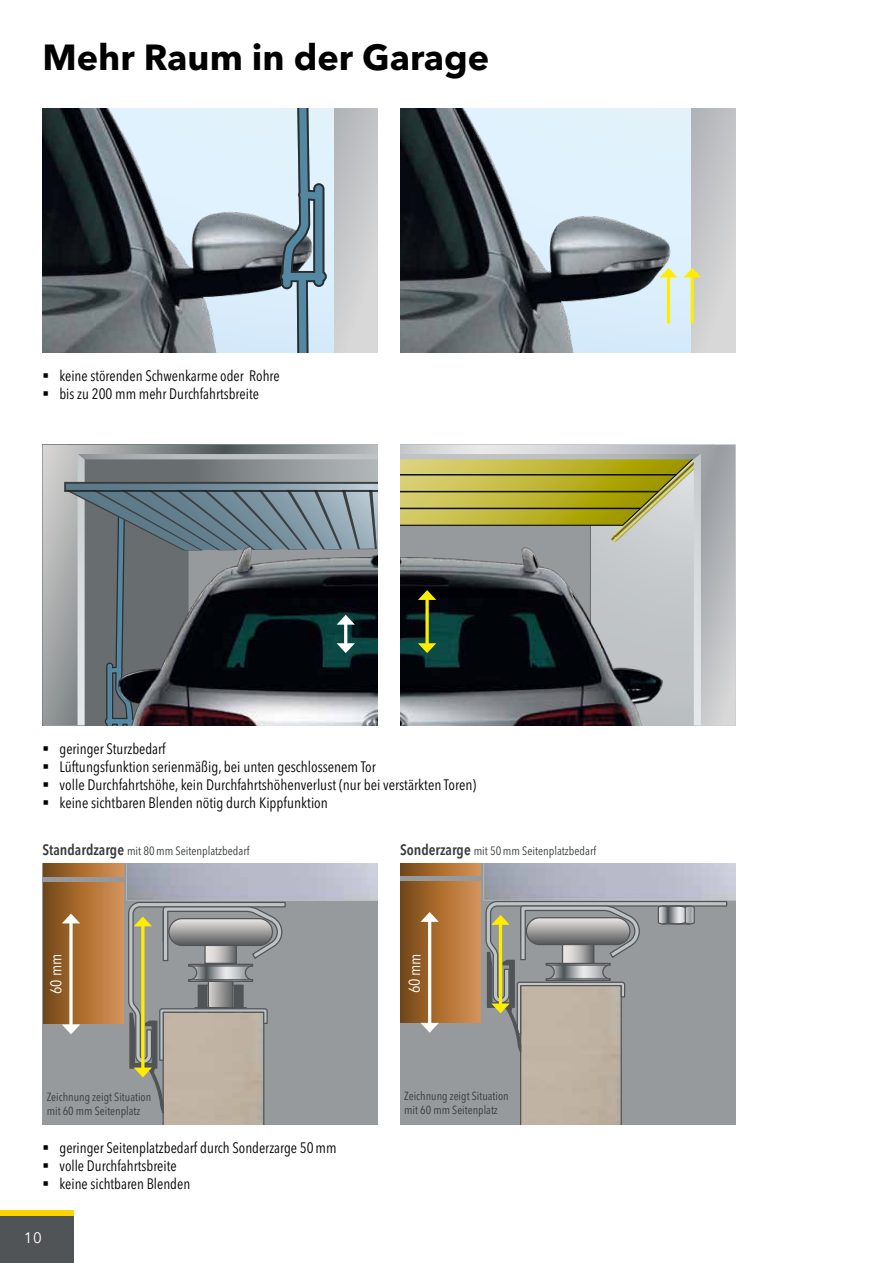
<style>
.page{position:relative;width:893px;height:1263px;background:#fff}
.page>*{position:absolute;margin:0;border:0;box-sizing:border-box;transform-origin:0 0}
.t1{font:700 36px "Avenir Next LT Pro";color:#000}
.t2{font:condensed 15.6px "Avenir Next LT Pro";color:#fff}
.t3{font:condensed 15px/18px "Avenir Next LT Pro";color:#000}
.t4{font:15px "Avenir Next LT Pro";color:#fff}
.t5{font:condensed 12px "Avenir Next LT Pro";color:#373a3b}
.t6{font:condensed 11.7px/14.1px "Avenir Next LT Pro";color:#373a3b}
.s1{font-weight:600;font-size:15px}
</style>
<div class="page">
<div style="left:0;top:1210px;width:74px;height:6px;background:#ffd300"></div>
<div style="left:0;top:1216px;width:74px;height:47px;background:#505456"></div>
<svg style="left:400px;top:445px;width:335px;height:280px;background:#858873"></svg>
<svg style="left:43px;top:445px;width:335px;height:280px;background:#646d72"></svg>
<div style="left:43px;top:863px;width:335px;height:261px;background:#979a9c"></div>
<img style="left:164px;top:1114px;width:99px;height:10px">
<hr style="left:163px;top:1013px;width:1px;height:111px;background:#505456">
<hr style="left:263px;top:1013px;width:1px;height:111px;background:#505456">
<img style="left:123px;top:863px;width:255px;height:63px">
<div style="left:43px;top:882px;width:80px;height:141px;background:linear-gradient(to right,#774713,#d89354)"></div>
<svg style="left:43px;top:863px;width:80px;height:14px"></svg>
<svg style="left:127px;top:901px;width:159px;height:213px"></svg>
<svg style="left:69px;top:923px;width:4px;height:101px"></svg>
<svg style="left:62px;top:913px;width:18px;height:10px"></svg>
<svg style="left:62px;top:1024px;width:18px;height:10px"></svg>
<div style="left:400px;top:863px;width:335px;height:261px;background:#979a9c"></div>
<img style="left:521px;top:1054px;width:100px;height:70px">
<hr style="left:520px;top:986px;width:1px;height:138px;background:#505456">
<hr style="left:621px;top:986px;width:1px;height:138px;background:#505456">
<img style="left:483px;top:863px;width:252px;height:38px">
<div style="left:401px;top:881px;width:80px;height:141px;background:linear-gradient(to right,#794915,#d99355)"></div>
<svg style="left:401px;top:863px;width:80px;height:13px"></svg>
<svg style="left:485px;top:900px;width:243px;height:154px"></svg>
<hr style="left:428px;top:919px;width:3px;height:107px;background:#fff">
<svg style="left:420px;top:912px;width:19px;height:10px"></svg>
<svg style="left:421px;top:1023px;width:18px;height:10px"></svg>
<img style="left:43px;top:108px;width:291px;height:245px">
<div style="left:334px;top:108px;width:44px;height:245px;background:linear-gradient(to bottom,#b9bbbe,#dadada)"></div>
<svg style="left:279px;top:108px;width:49px;height:245px;background:#9eb6c3"></svg>
<img style="left:400px;top:108px;width:292px;height:245px">
<div style="left:692px;top:108px;width:43px;height:245px;background:linear-gradient(to bottom,#b8babe,#dad9d9)"></div>
<hr style="left:667px;top:275px;width:3px;height:48px;background:#ffed00">
<svg style="left:660px;top:268px;width:17px;height:9px"></svg>
<hr style="left:691px;top:275px;width:3px;height:48px;background:#ffed00">
<svg style="left:683px;top:268px;width:18px;height:9px"></svg>
<h1 class="t1" style="left:42px;top:35px;width:448px">Mehr Raum in der Garage</h1>
<p class="t3" style="left:59px;top:367px;width:222px">keine störenden Schwenkarme oder Rohre bis zu 200 mm mehr Durchfahrtsbreite</p>
<p class="t3" style="left:60px;top:739px;width:418px">geringer Sturzbedarf<br>Lüftungsfunktion serienmäßig, bei unten geschlossenem Tor<br>volle Durchfahrtshöhe, kein Durchfahrtshöhenverlust (nur bei verstärkten Toren) keine sichtbaren Blenden nötig durch Kippfunktion</p>
<p class="t5" style="left:43px;top:843px;width:208px"><span class="s1">Standardzarge</span> mit 80mm Seitenplatzbedarf</p>
<p class="t5" style="left:400px;top:843px;width:198px"><span class="s1">Sonderzarge</span> mit 50mm Seitenplatzbedarf</p>
<p class="t2" style="left:47px;top:994px;width:41px;rotate:-90deg">60 mm</p>
<p class="t6" style="left:47px;top:1090px;width:106px">Zeichnung zeigt Situation mit 60 mm Seitenplatz</p>
<p class="t4" style="left:24px;top:1228px;width:19px">10</p>
<p class="t3" style="left:60px;top:1138px;width:278px">geringer Seitenplatzbedarf durch Sonderzarge 50mm volle Durchfahrtsbreite<br>keine sichtbaren Blenden</p>
<p class="t2" style="left:405px;top:993px;width:41px;rotate:-89deg">60 mm</p>
<p class="t6" style="left:404px;top:1088px;width:106px">Zeichnung zeigt Situation mit 60 mm Seitenplatz</p>
</div>
